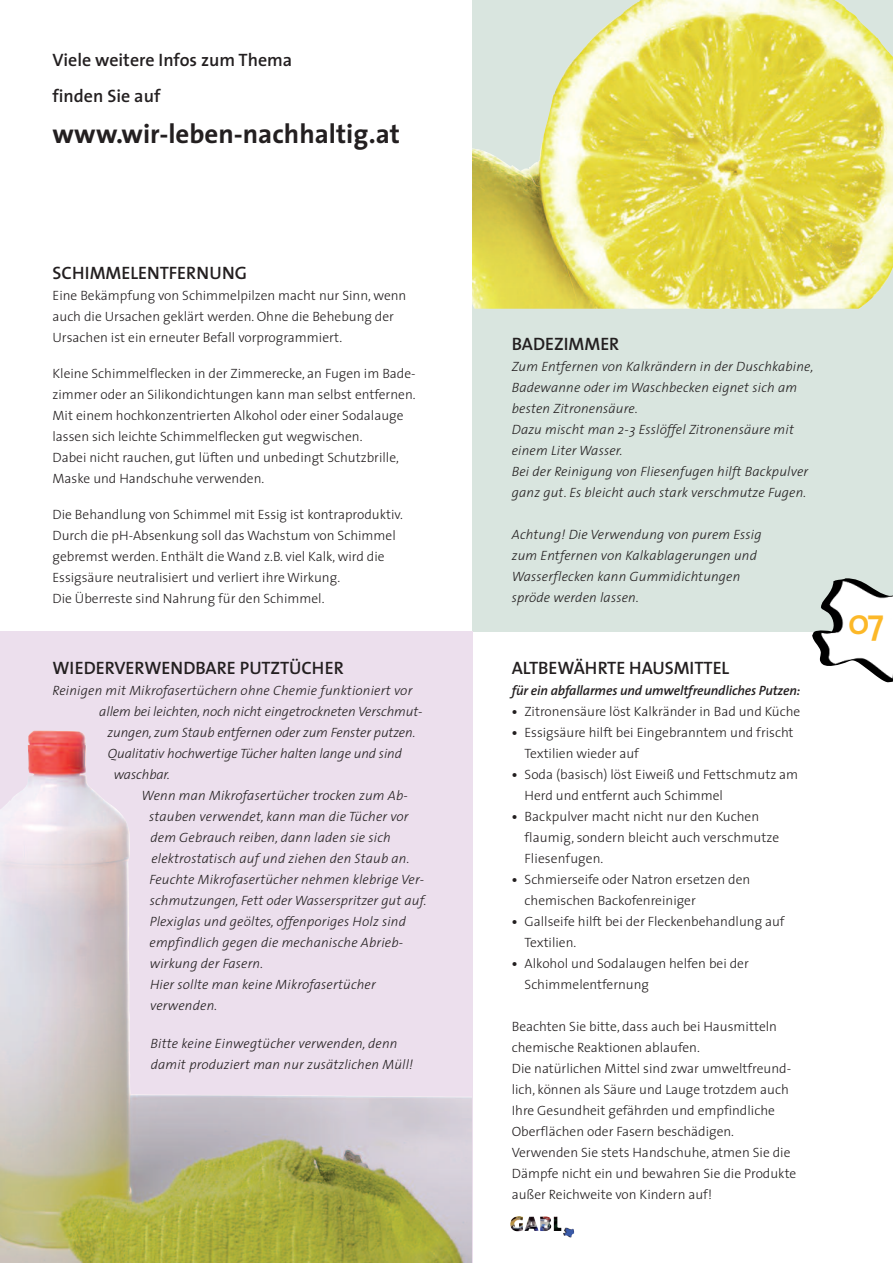
<style>
.page{position:relative;width:893px;height:1263px;background:#fff}
.page>*{position:absolute;margin:0;border:0;box-sizing:border-box;transform-origin:0 0}
.t1{font:600 36px "The Sans";color:#fcb828}
.t2{font:700 27px "The Sans";color:#231f20}
.t3{font:600 18px/36px "The Sans";color:#231f20}
.t4{font:300 13.5px/21px "The Sans";color:#231f20}
.t5{font:italic 300 13.5px/21px "The Sans";letter-spacing:.01em;color:#231f20}
.t6{font:italic 600 13.5px "The Sans";letter-spacing:-.01em;color:#231f20}
.s1{font-weight:700}
</style>
<div class="page">
<div style="left:472px;top:0;width:421px;height:631px;background:#d9e5df"></div>
<div style="left:0;top:631px;width:472px;height:632px;background:#ecdfed"></div>
<img style="left:812px;top:578px;width:81px;height:105px">
<img style="left:510px;top:1216px;width:64px;height:21px">
<img style="left:0;top:731px;width:472px;height:532px">
<img style="left:472px;top:0;width:421px;height:309px">
<h3 class="t3" style="left:53px;top:44px;width:241px">Viele weitere Infos zum Thema finden Sie auf</h3>
<h2 class="t2" style="left:53px;top:123px;width:349px">www.wir-leben-nachhaltig.at</h2>
<h3 class="t3" style="left:53px;top:256px;width:196px">SCHIMMELENTFERNUNG</h3>
<p class="t4" style="left:53px;top:286px;width:355px">Eine Bekämpfung von Schimmelpilzen macht nur Sinn, wenn auch die Ursachen geklärt werden. Ohne die Behebung der<br>Ursachen ist ein erneuter Befall vorprogrammiert.</p>
<p class="t4" style="left:53px;top:364px;width:365px">Kleine Schimmelflecken in der Zimmerecke, an Fugen im Bade&shy;zimmer oder an Silikondichtungen kann man selbst entfernen.<br>Mit einem hochkonzentrierten Alkohol oder einer Sodalauge lassen sich leichte Schimmelflecken gut wegwischen.<br>Dabei nicht rauchen, gut lüften und unbedingt Schutzbrille, Maske und Handschuhe verwenden.</p>
<p class="t4" style="left:53px;top:505px;width:352px">Die Behandlung von Schimmel mit Essig ist kontraproduktiv.<br>Durch die pH-Absenkung soll das Wachstum von Schimmel gebremst werden. Enthält die Wand z.B. viel Kalk, wird die Essigsäure neutralisiert und verliert ihre Wirkung.<br>Die Überreste sind Nahrung für den Schimmel.</p>
<h3 class="t3" style="left:53px;top:652px;width:293px">WIEDERVERWENDBARE PUTZTÜCHER</h3>
<p class="t5" style="left:53px;top:681px;width:361px">Reinigen mit Mikrofasertüchern ohne Chemie funktioniert vor</p>
<p class="t5" style="left:99px;top:702px;width:325px">allem bei leichten, noch nicht eingetrockneten Verschmut-</p>
<p class="t5" style="left:108px;top:723px;width:309px">zungen, zum Staub entfernen oder zum Fenster putzen.</p>
<p class="t5" style="left:108px;top:744px;width:296px">Qualitativ hochwertige Tücher halten lange und sind</p>
<p class="t5" style="left:114px;top:765px;width:58px">waschbar.</p>
<p class="t5" style="left:141px;top:786px;width:268px">Wenn man Mikrofasertücher trocken zum Ab-</p>
<p class="t5" style="left:149px;top:807px;width:261px">stauben verwendet, kann man die Tücher vor</p>
<p class="t5" style="left:150px;top:828px;width:242px">dem Gebrauch reiben, dann laden sie sich</p>
<p class="t5" style="left:151px;top:849px;width:260px">elektrostatisch auf und ziehen den Staub an.</p>
<p class="t5" style="left:149px;top:870px;width:276px">Feuchte Mikrofasertücher nehmen klebrige Ver-</p>
<p class="t5" style="left:150px;top:891px;width:278px">schmutzungen, Fett oder Wasserspritzer gut auf.</p>
<p class="t5" style="left:150px;top:912px;width:258px">Plexiglas und geöltes, offenporiges Holz sind</p>
<p class="t5" style="left:150px;top:933px;width:255px">empfindlich gegen die mechanische Abrieb-</p>
<p class="t5" style="left:150px;top:954px;width:115px">wirkung der Fasern.</p>
<p class="t5" style="left:150px;top:975px;width:227px">Hier sollte man keine Mikrofasertücher</p>
<p class="t5" style="left:150px;top:996px;width:69px">verwenden.</p>
<p class="t5" style="left:151px;top:1034px;width:264px">Bitte keine Einwegtücher verwenden, denn damit produziert man nur zusätzlichen Müll!</p>
<h3 class="t3" style="left:512px;top:327px;width:109px">BADEZIMMER</h3>
<p class="t5" style="left:512px;top:357px;width:303px">Zum Entfernen von Kalkrändern in der Duschkabine, Badewanne oder im Waschbecken eignet sich am besten Zitronensäure.<br>Dazu mischt man 2-3 Esslöffel Zitronensäure mit einem Liter Wasser.<br>Bei der Reinigung von Fliesenfugen hilft Backpulver ganz gut. Es bleicht auch stark verschmutze Fugen.</p>
<p class="t5" style="left:512px;top:525px;width:251px">Achtung! Die Verwendung von purem Essig zum Entfernen von Kalkablagerungen und Wasserflecken kann Gummidichtungen spröde werden lassen.</p>
<h3 class="t3" style="left:512px;top:652px;width:219px">ALTBEWÄHRTE HAUSMITTEL</h3>
<p class="t6" style="left:512px;top:685px;width:290px">für ein abfallarmes und umweltfreundliches Putzen:</p>
<p class="t4" style="left:512px;top:702px;width:290px"><span class="s1">•</span> Zitronensäure löst Kalkränder in Bad und Küche</p>
<p class="t4" style="left:524px;top:723px;width:271px;text-indent:-13px"><span class="s1">•</span> Essigsäure hilft bei Eingebranntem und frischt<br>Textilien wieder auf</p>
<p class="t4" style="left:524px;top:765px;width:275px;text-indent:-13px"><span class="s1">•</span> Soda (basisch) löst Eiweiß und Fettschmutz am<br>Herd und entfernt auch Schimmel</p>
<p class="t4" style="left:524px;top:807px;width:256px;text-indent:-13px"><span class="s1">•</span> Backpulver macht nicht nur den Kuchen flaumig, sondern bleicht auch verschmutze<br>Fliesenfugen.</p>
<p class="t4" style="left:524px;top:870px;width:227px;text-indent:-13px"><span class="s1">•</span> Schmierseife oder Natron ersetzen den chemischen Backofenreiniger</p>
<p class="t4" style="left:524px;top:912px;width:262px;text-indent:-13px"><span class="s1">•</span> Gallseife hilft bei der Fleckenbehandlung auf<br>Textilien.</p>
<p class="t4" style="left:524px;top:954px;width:226px;text-indent:-13px"><span class="s1">•</span> Alkohol und Sodalaugen helfen bei der<br>Schimmelentfernung</p>
<p class="t4" style="left:512px;top:1017px;width:286px">Beachten Sie bitte, dass auch bei Hausmitteln chemische Reaktionen ablaufen.<br>Die natürlichen Mittel sind zwar umweltfreund&shy;lich, können als Säure und Lauge trotzdem auch Ihre Gesundheit gefährden und empfindliche Oberflächen oder Fasern beschädigen.<br>Verwenden Sie stets Handschuhe, atmen Sie die Dämpfe nicht ein und bewahren Sie die Produkte außer Reichweite von Kindern auf!</p>
<h1 class="t1" style="left:848px;top:608px;width:38px">07</h1>
</div>
